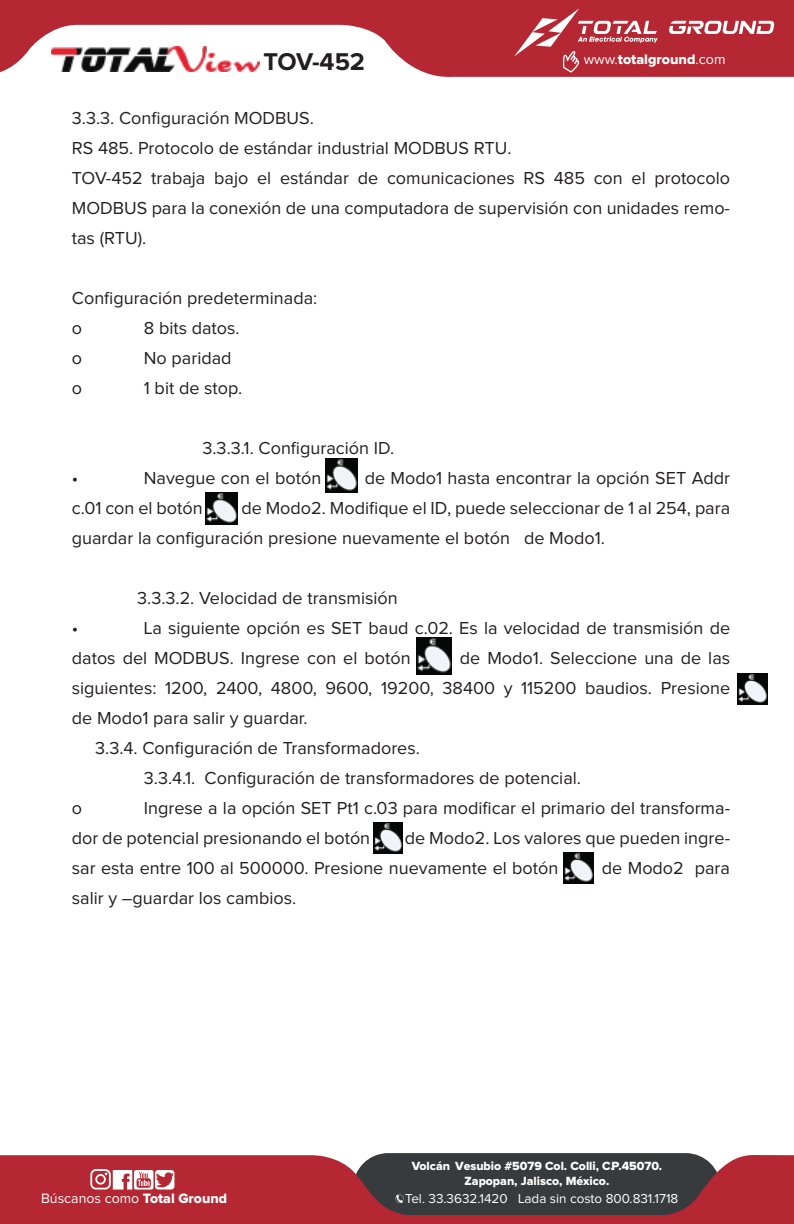
<style>
.page{position:relative;width:794px;height:1224px;background:#fff}
.page>*{position:absolute;margin:0;border:0;box-sizing:border-box;transform-origin:0 0}
.t1{font:700 25.2px "Proxima Nova";letter-spacing:-.01em;color:#231f20}
.t2{font:18px/30px "Proxima Nova";color:#231f20}
.t3{font:14.2px "Proxima Nova";color:#fff}
.t4{font:14.2px "Proxima Nova Extrabld";color:#fff}
.t5{font:13.4px "Proxima Nova";color:#fff}
.t6{font:12.2px/14.8px "Proxima Nova Extrabld";color:#fff;text-align:center}
.s1{font-family:"Proxima Nova"}
.s2{font-family:"Proxima Nova Extrabld"}
</style>
<div class="page">
<svg style="left:0;top:0;width:794px;height:77px;fill:#b52732"></svg>
<svg style="left:669px;top:21px;width:105px;height:13px"></svg>
<svg style="left:514px;top:8px;width:144px;height:65px;background:#bf444e"></svg>
<img style="left:52px;top:46px;width:207px;height:26px">
<div style="left:353px;top:1153px;width:367px;height:70px;background:#383b3d;border-radius:35px"></div>
<svg style="left:0;top:1155px;width:794px;height:69px;fill:#b52732"></svg>
<svg style="left:395px;top:1195px;width:9px;height:8px"></svg>
<svg style="left:90px;top:1169px;width:84px;height:21px"></svg>
<img style="left:325px;top:459px;width:32px;height:33px">
<img style="left:206px;top:492px;width:31px;height:33px">
<img style="left:416px;top:638px;width:36px;height:37px">
<img style="left:373px;top:823px;width:30px;height:30px">
<img style="left:563px;top:852px;width:30px;height:31px">
<img style="left:737px;top:673px;width:30px;height:31px">
<h1 class="t1" style="left:263px;top:50px;width:103px">TOV-452</h1>
<p class="t4" style="left:584px;top:53px;width:143px"><span class="s1">www.</span>totalground<span class="s1">.com</span></p>
<p class="t2" style="left:72px;top:103px;width:660px">3.3.3. Configuración MODBUS.<br>RS 485. Protocolo de estándar industrial MODBUS RTU.<br>TOV-452 trabaja bajo el estándar de comunicaciones RS 485 con el protocolo MODBUS para la conexión de una computadora de supervisión con unidades remo&shy;tas (RTU).</p>
<p class="t2" style="left:72px;top:283px;width:247px">Configuración predeterminada: o</p>
<p class="t2" style="left:144px;top:313px;width:97px">8 bits datos.</p>
<p class="t2" style="left:72px;top:343px;width:12px">o</p>
<p class="t2" style="left:144px;top:343px;width:89px">No paridad</p>
<p class="t2" style="left:72px;top:373px;width:12px">o</p>
<p class="t2" style="left:144px;top:373px;width:100px">1 bit de stop.</p>
<p class="t2" style="left:202px;top:433px;width:193px">3.3.3.1. Configuración ID.</p>
<p class="t2" style="left:72px;top:463px;width:8px">•</p>
<p class="t2" style="left:144px;top:463px;width:179px">Navegue con el botón</p>
<p class="t2" style="left:365px;top:463px;width:367px">de Modo1 hasta encontrar la opción SET Addr</p>
<p class="t2" style="left:72px;top:493px;width:132px">c.01 con el botón</p>
<p class="t2" style="left:72px;top:493px;width:660px;text-indent:169px">de Modo2. Modifique el ID, puede seleccionar de 1 al 254, para guardar la configuración presione nuevamente el botón de Modo1.</p>
<p class="t2" style="left:137px;top:583px;width:262px">3.3.3.2. Velocidad de transmisión</p>
<p class="t2" style="left:72px;top:613px;width:660px;text-indent:72px">La siguiente opción es SET baud c.02. Es la velocidad de transmisión de datos del MODBUS. Ingrese con el botón</p>
<p class="t2" style="left:72px;top:613px;width:8px">•</p>
<p class="t2" style="left:460px;top:643px;width:272px">de Modo1. Seleccione una de las</p>
<p class="t2" style="left:72px;top:673px;width:660px">siguientes: 1200, 2400, 4800, 9600, 19200, 38400 y 115200 baudios. Presione</p>
<p class="t2" style="left:72px;top:703px;width:237px">de Modo1 para salir y guardar.</p>
<p class="t2" style="left:95px;top:733px;width:326px">3.3.4. Configuración de Transformadores.</p>
<p class="t2" style="left:144px;top:763px;width:439px">3.3.4.1. Configuración de transformadores de potencial.</p>
<p class="t2" style="left:72px;top:793px;width:12px">o</p>
<p class="t2" style="left:72px;top:793px;width:660px;text-indent:72px">Ingrese a la opción SET Pt1 c.03 para modificar el primario del transforma&shy;dor de potencial presionando el botón</p>
<p class="t2" style="left:72px;top:823px;width:659px;text-indent:333px">de Modo2. Los valores que pueden ingre&shy;sar esta entre 100 al 500000. Presione nuevamente el botón</p>
<p class="t2" style="left:602px;top:853px;width:130px">de Modo2 para</p>
<p class="t2" style="left:72px;top:883px;width:226px">salir y –guardar los cambios.</p>
<p class="t3" style="left:41px;top:1192px;width:187px">Búscanos como <span class="s2">Total Ground</span></p>
<p class="t6" style="left:412px;top:1159px;width:252px">Volcán Vesubio #5079 Col. Colli, C.P.45070.<br>Zapopan, Jalisco, México.</p>
<p class="t5" style="left:405px;top:1193px;width:274px">Tel. 33.3632.1420 Lada sin costo 800.831.1718</p>
</div>
